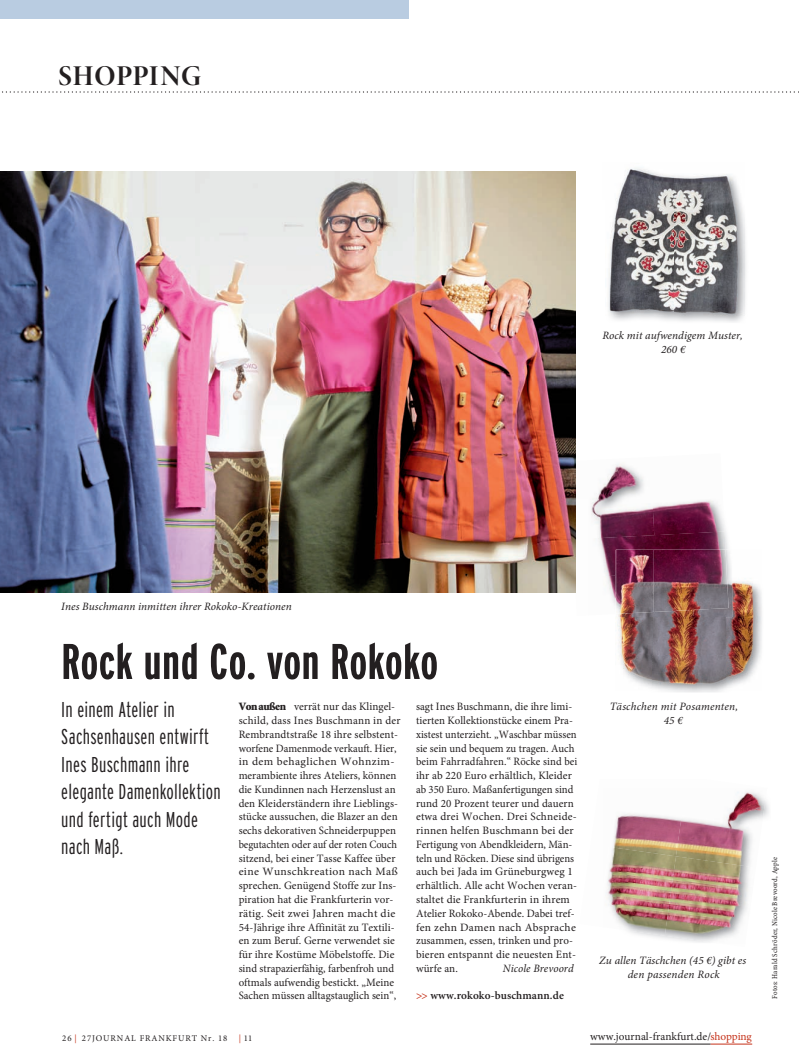
<style>
.page{position:relative;width:799px;height:1064px;background:#fff}
.page>*{position:absolute;margin:0;border:0;box-sizing:border-box;transform-origin:0 0}
.t1{font:700 52.5px "FM Interstate Compressed";letter-spacing:.015em;color:#231f20}
.t2{font:28.75px "Minion Pro Bold Disp";letter-spacing:.015em;color:#231f20}
.t3{font:300 22.5px/27.5px "FM Interstate Compressed";letter-spacing:.01em;color:#231f20}
.t4{font:11.25px/13.8px "Minion Pro";letter-spacing:.005em;color:#231f20}
.t5{font:italic 11.25px/13.8px "Minion Pro";letter-spacing:.005em;color:#231f20;text-align:center}
.t6{font:600 11.25px "Minion Pro";letter-spacing:.01em;color:#231f20}
.t7{font:8.75px "Minion Pro";letter-spacing:.1em;color:#231f20}
.t8{font:7.5px "Minion Pro Cn Capt";letter-spacing:.02em;color:#231f20}
.s1{font-family:"Minion Std";font-weight:900}
.s2{color:#c5321a}
</style>
<div class="page">
<img style="left:575px;top:453px;width:1px;height:46px">
<img style="left:575px;top:499px;width:1px;height:94px">
<img style="left:591px;top:464px;width:59px;height:67px">
<img style="left:650px;top:500px;width:74px;height:31px">
<img style="left:598px;top:531px;width:127px;height:44px">
<img style="left:605px;top:575px;width:10px;height:30px">
<img style="left:611px;top:218px;width:135px;height:104px">
<img style="left:608px;top:168px;width:136px;height:148px">
<svg style="left:2px;top:91px;width:797px;height:2px"></svg>
<div style="left:0;top:0;width:408px;height:19px;background:#b9cce1"></div>
<img style="left:613px;top:813px;width:62px;height:33px">
<img style="left:675px;top:792px;width:91px;height:64px">
<img style="left:606px;top:846px;width:69px;height:89px">
<img style="left:664px;top:856px;width:86px;height:87px">
<img style="left:615px;top:549px;width:110px;height:1px">
<img style="left:615px;top:617px;width:110px;height:73px">
<img style="left:615px;top:550px;width:38px;height:60px">
<img style="left:725px;top:560px;width:36px;height:130px">
<img style="left:693px;top:550px;width:38px;height:67px">
<img style="left:615px;top:610px;width:78px;height:7px">
<img style="left:653px;top:550px;width:75px;height:62px">
<hr style="left:589px;top:1043px;width:121px;height:1px;background:#231f20">
<hr style="left:710px;top:1043px;width:41px;height:1px;background:#c5321a">
<img style="left:0;top:171px;width:575px;height:422px">
<h2 class="t2" style="left:59px;top:64px;width:144px">SHOPPING</h2>
<p class="t5" style="left:602px;top:328px;width:142px">Rock mit aufwendigem Muster,<br>260 €</p>
<p class="t5" style="left:61px;top:599px;width:232px">Ines Buschmann inmitten ihrer Rokoko-Kreationen</p>
<h1 class="t1" style="left:61px;top:642px;width:378px">Rock und Co. von Rokoko</h1>
<h3 class="t3" style="left:61px;top:697px;width:161px">In einem Atelier in<br>Sachsenhausen entwirft<br>Ines Buschmann ihre elegante Damenkollektion und fertigt auch Mode nach Maß.</h3>
<p class="t4" style="left:238px;top:700px;width:163px"><span class="s1">Von außen</span> verrät nur das Klingel&shy;schild, dass Ines Buschmann in der Rembrandtstraße 18 ihre selbstent&shy;worfene Damenmode verkauft. Hier, in dem behaglichen Wohnzim&shy;merambiente ihres Ateliers, können die Kundinnen nach Herzenslust an den Kleiderständern ihre Lieblings&shy;stücke aussuchen, die Blazer an den sechs dekorativen Schneiderpuppen begutachten oder auf der roten Couch sitzend, bei einer Tasse Kaffee über eine Wunschkreation nach Maß sprechen. Genügend Stoffe zur Ins&shy;piration hat die Frankfurterin vor&shy;rätig. Seit zwei Jahren macht die 54-Jährige ihre Affinität zu Textili&shy;en zum Beruf. Gerne verwendet sie für ihre Kostüme Möbelstoffe. Die sind strapazierfähig, farbenfroh und oftmals aufwendig bestickt. „Meine Sachen müssen alltagstauglich sein“,</p>
<p class="t4" style="left:416px;top:700px;width:163px">sagt Ines Buschmann, die ihre limi&shy;tierten Kollektionstücke einem Pra&shy;xistest unterzieht. „Waschbar müssen sie sein und bequem zu tragen. Auch beim Fahrradfahren.“ Röcke sind bei ihr ab 220 Euro erhältlich, Kleider ab 350 Euro. Maßanfertigungen sind rund 20 Prozent teurer und dauern etwa drei Wochen. Drei Schneide&shy;rinnen helfen Buschmann bei der Fertigung von Abendkleidern, Män&shy;teln und Röcken. Diese sind übrigens auch bei Jada im Grüneburgweg 1 erhältlich. Alle acht Wochen veran&shy;staltet die Frankfurterin in ihrem Atelier Rokoko-Abende. Dabei tref&shy;fen zehn Damen nach Absprache zusammen, essen, trinken und pro&shy;bieren entspannt die neuesten Ent&shy;würfe an.</p>
<p class="t5" style="left:502px;top:961px;width:72px">Nicole Brevoord</p>
<p class="t6" style="left:416px;top:989px;width:149px"><span class="s2">&gt;&gt;</span> www.rokoko-buschmann.de</p>
<p class="t7" style="left:62px;top:1031px;width:166px">26 <span class="s2">|</span> 27JOURNAL FRANKFURT Nr. 18</p>
<p class="t7" style="left:238px;top:1031px;width:15px"><span class="s2">|</span> 11</p>
<p class="t5" style="left:609px;top:700px;width:130px">Täschchen mit Posamenten,<br>45 €</p>
<p class="t5" style="left:599px;top:953px;width:148px">Zu allen Täschchen (45 €) gibt es den passenden Rock</p>
<p class="t4" style="left:589px;top:1029px;width:163px">www.journal-frankfurt.de/<span class="s2">shopping</span></p>
<p class="t8" style="left:771px;top:998px;width:143px;rotate:-90deg">Fotos: Harald Schröder, Nicole Brevoord, Apple</p>
</div>
